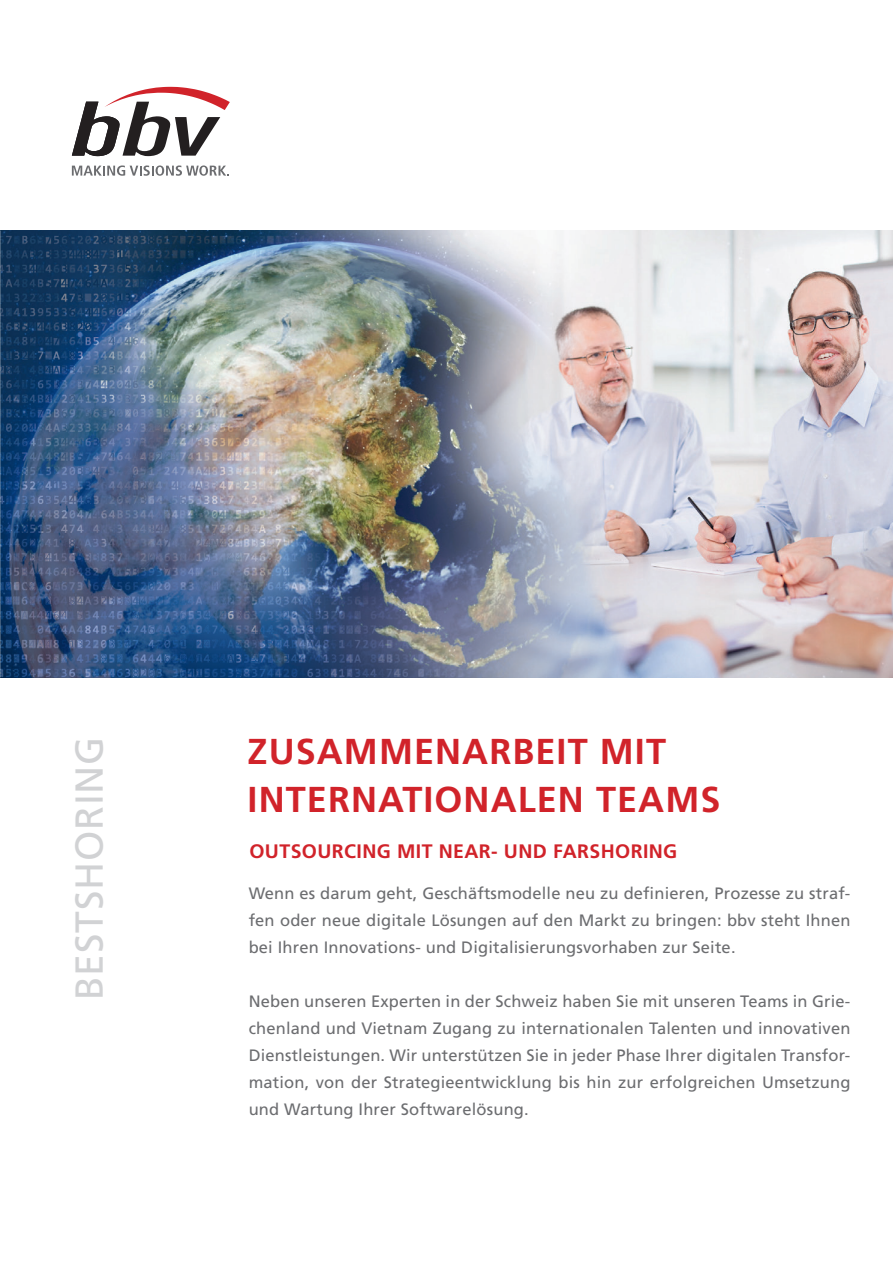
<style>
.page{position:relative;width:893px;height:1263px;background:#fff}
.page>*{position:absolute;margin:0;border:0;box-sizing:border-box;transform-origin:0 0}
.t1{font:39px "Frutiger";letter-spacing:.02em;color:#d1d2d4}
.t2{font:700 36px/48px "Frutiger";letter-spacing:.03em;color:#d1232a}
.t3{font:700 19.5px "Frutiger";letter-spacing:.02em;color:#d1232a}
.t4{font:16.5px/27px "Frutiger";letter-spacing:.01em;color:#6c6d70;text-align:justify}
</style>
<div class="page">
<img style="left:0;top:231px;width:893px;height:446px">
<svg style="left:72px;top:87px;width:158px;height:69px"></svg>
<svg style="left:72px;top:165px;width:157px;height:11px"></svg>
<h1 class="t1" style="left:66px;top:1000px;width:258px;rotate:-90deg">Bestshoring</h1>
<h2 class="t2" style="left:248px;top:727px;width:474px">ZUSAMMENARBEIT MIT<br>INTERNATIONALEN TEAMS</h2>
<p class="t3" style="left:249px;top:839px;width:429px">OUTSOURCING MIT NEAR- UND FARSHORING</p>
<p class="t4" style="left:249px;top:879px;width:603px">Wenn es darum geht, Geschäftsmodelle neu zu definieren, Prozesse zu straf&shy;fen oder neue digitale Lösungen auf den Markt zu bringen: bbv steht Ihnen bei Ihren Innovations- und Digitalisierungsvorhaben zur Seite.</p>
<p class="t4" style="left:249px;top:987px;width:603px">Neben unseren Experten in der Schweiz haben Sie mit unseren Teams in Grie&shy;chenland und Vietnam Zugang zu internationalen Talenten und innovativen Dienstleistungen. Wir unterstützen Sie in jeder Phase Ihrer digitalen Transfor&shy;mation, von der Strategieentwicklung bis hin zur erfolgreichen Umsetzung und Wartung Ihrer Softwarelösung.</p>
</div>
